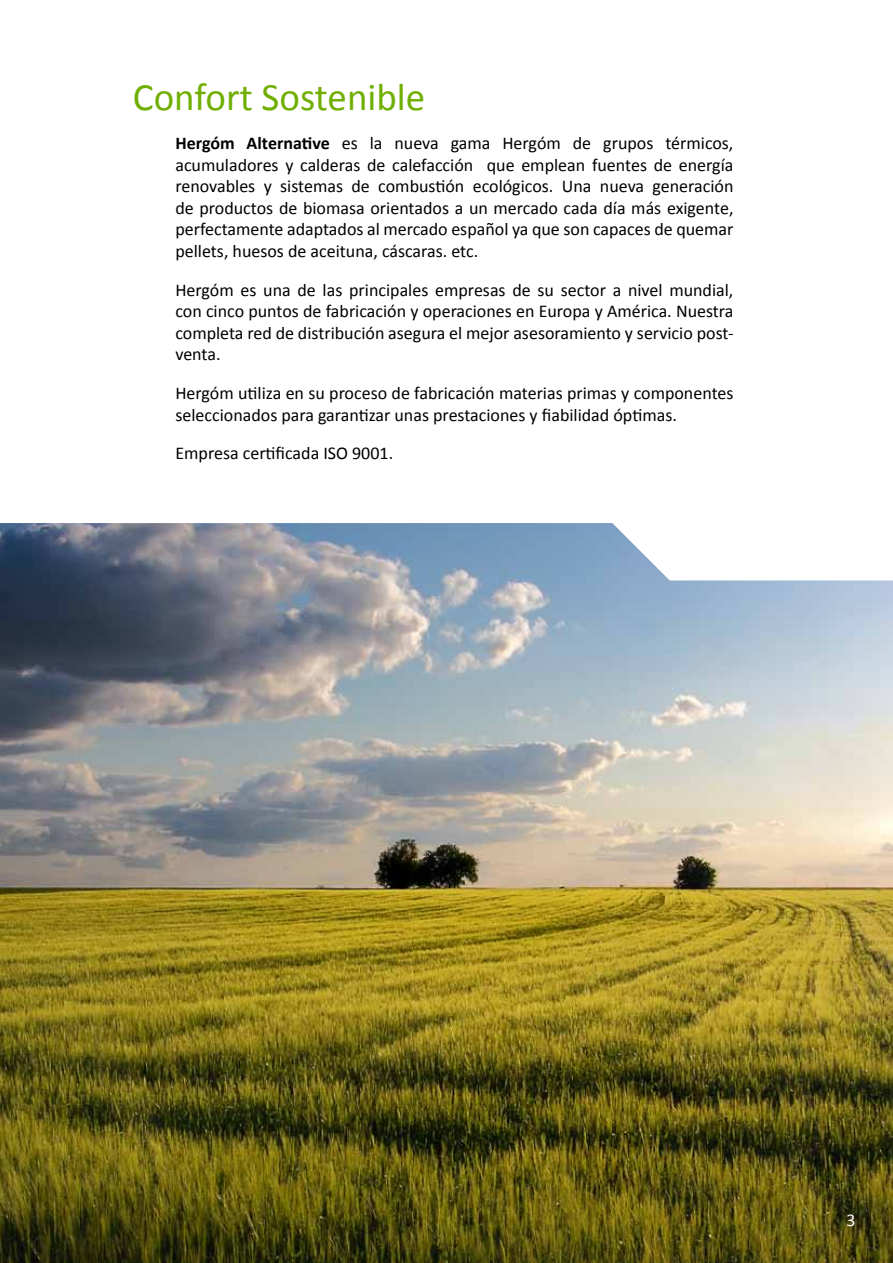
<style>
.page{position:relative;width:893px;height:1263px;background:#fff}
.page>*{position:absolute;margin:0;border:0;box-sizing:border-box;transform-origin:0 0}
.t1{font:39px "Calibri";color:#70af00}
.t2{font:18px/21.6px "Calibri";color:#000;text-align:justify}
.t3{font:18px "Calibri";color:#fff}
.s1{font-weight:700}
</style>
<div class="page">
<img style="left:0;top:580px;width:893px;height:683px">
<svg style="left:0;top:523px;width:669px;height:57px;background:#7d8fa5"></svg>
<h1 class="t1" style="left:133px;top:73px;width:294px">Confort Sostenible</h1>
<p class="t2" style="left:175px;top:132px;width:560px"><span class="s1">Hergóm Alternative</span> es la nueva gama Hergóm de grupos térmicos, acumuladores y calderas de calefacción que emplean fuentes de energía renovables y sistemas de combustión ecológicos. Una nueva generación de productos de biomasa orientados a un mercado cada día más exigente, perfectamente adaptados al mercado español ya que son capaces de quemar pellets, huesos de aceituna, cáscaras. etc.</p>
<p class="t2" style="left:175px;top:279px;width:560px">Hergóm es una de las principales empresas de su sector a nivel mundial, con cinco puntos de fabricación y operaciones en Europa y América. Nuestra completa red de distribución asegura el mejor asesoramiento y servicio post&shy;venta.</p>
<p class="t2" style="left:175px;top:382px;width:560px">Hergóm utiliza en su proceso de fabricación materias primas y componentes seleccionados para garantizar unas prestaciones y fiabilidad óptimas.</p>
<p class="t2" style="left:175px;top:442px;width:219px">Empresa certificada ISO 9001.</p>
<p class="t3" style="left:847px;top:1209px;width:11px">3</p>
</div>
